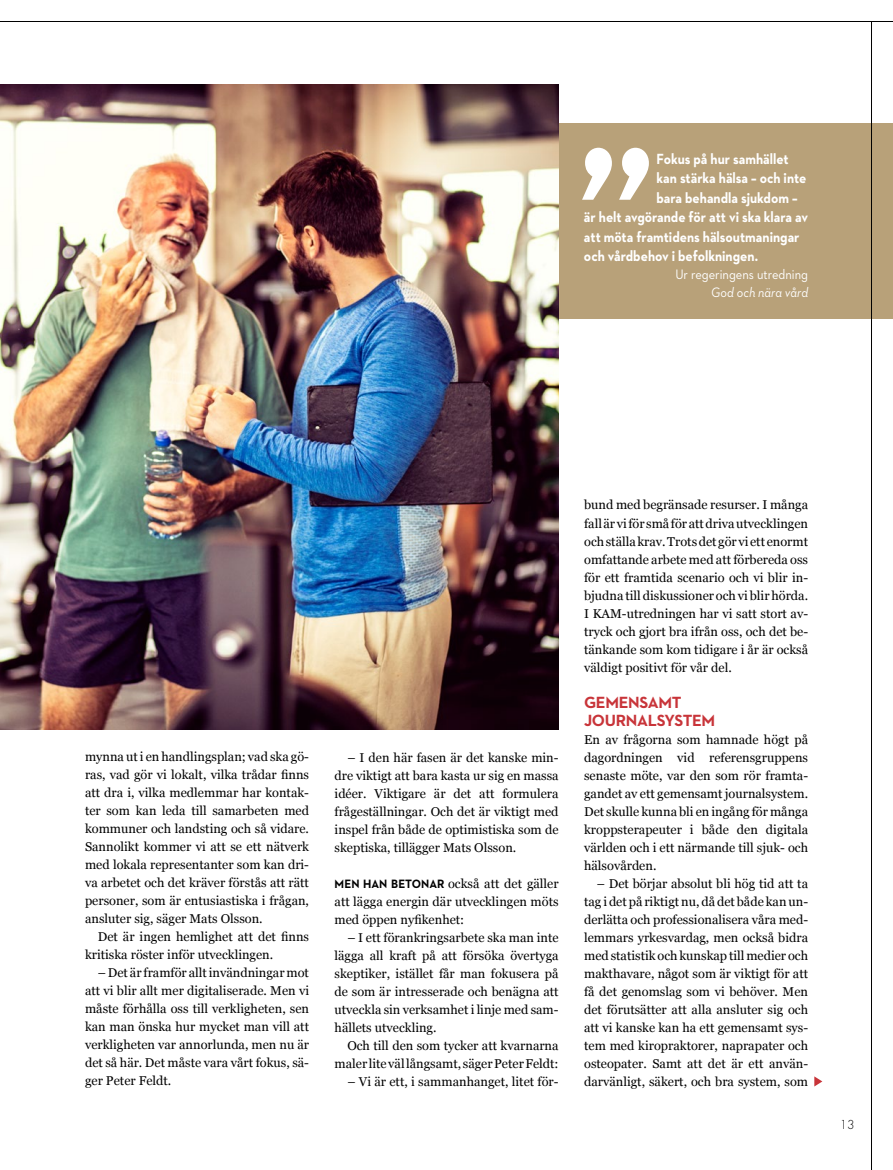
<style>
.page{position:relative;width:893px;height:1170px;background:#fff}
.page>*{position:absolute;margin:0;border:0;box-sizing:border-box;transform-origin:0 0}
.t1{font:italic 700 193.95px "Neutraface 2 Text";color:#fff;scale:.9 1}
.t2{font:700 16.5px/18px "Neutraface 2 Text";letter-spacing:-.02em;color:#c83439}
.t3{font:700 15px "Neutraface 2 Text";color:#fff;scale:.9 1}
.t4{font:13.95px "Neutraface 2 Text";color:#fff;scale:.9 1}
.t5{font:italic 13.95px "Neutraface 2 Text";color:#fff;scale:.9 1}
.t6{font:12.75px/18px "Georgia";color:#000;text-align:justify}
.t7{font:300 12px "Futura Std";color:#000}
.s1{font-family:"Neutraface 2 Text";font-weight:700;font-size:12.3px}
</style>
<div class="page">
<hr style="left:0;top:21px;width:893px;height:1px;background:#000">
<div style="left:0;top:123px;width:893px;height:196px;background:#b8a179"></div>
<svg style="left:814px;top:1076px;width:8px;height:10px"></svg>
<img style="left:0;top:85px;width:558px;height:644px">
<hr style="left:871px;top:21px;width:1px;height:1148px;background:#000">
<h1 class="t1" style="left:565px;top:91px;width:89px">”</h1>
<p class="t3" style="left:657px;top:149px;width:148px">Fokus på hur samhället</p>
<p class="t3" style="left:657px;top:168px;width:168px">kan stärka hälsa – och inte</p>
<p class="t3" style="left:657px;top:188px;width:158px">bara behandla sjukdom –</p>
<p class="t3" style="left:584px;top:207px;width:250px">är helt avgörande för att vi ska klara av</p>
<p class="t3" style="left:584px;top:227px;width:241px">att möta framtidens hälsoutmaningar</p>
<p class="t3" style="left:584px;top:246px;width:195px">och vårdbehov i befolkningen.</p>
<p class="t4" style="left:675px;top:266px;width:149px">Ur regeringens utredning</p>
<p class="t5" style="left:711px;top:284px;width:109px">God och nära vård</p>
<p class="t6" style="left:85px;top:746px;width:226px">mynna ut i en handlingsplan; vad ska gö&shy;ras, vad gör vi lokalt, vilka trådar finns att dra i, vilka medlemmar har kontak&shy;ter som kan leda till samarbeten med kommuner och landsting och så vidare.<br>Sannolikt kommer vi att se ett nätverk med lokala representanter som kan dri&shy;va arbetet och det kräver förstås att rätt personer, som är entusiastiska i frågan, ansluter sig, säger Mats Olsson.</p>
<p class="t6" style="left:85px;top:926px;width:225px;text-indent:13px">Det är ingen hemlighet att det finns kritiska röster inför utvecklingen.</p>
<p class="t6" style="left:85px;top:962px;width:226px;text-indent:13px">– Det är framför allt invändningar mot att vi blir allt mer digitaliserade. Men vi måste förhålla oss till verkligheten, sen kan man önska hur mycket man vill att verkligheten var annorlunda, men nu är det så här. Det måste vara vårt fokus, sä&shy;ger Peter Feldt.</p>
<p class="t6" style="left:335px;top:747px;width:226px;text-indent:13px">– I den här fasen är det kanske min&shy;dre viktigt att bara kasta ur sig en massa idéer. Viktigare är det att formulera frågeställningar. Och det är viktigt med inspel från både de optimistiska som de skeptiska, tillägger Mats Olsson.</p>
<p class="t6" style="left:335px;top:873px;width:226px"><span class="s1">MEN HAN BETONAR</span> också att det gäller att lägga energin där utvecklingen möts med öppen nyfikenhet:</p>
<p class="t6" style="left:335px;top:927px;width:226px;text-indent:13px">– I ett förankringsarbete ska man inte lägga all kraft på att försöka övertyga skeptiker, istället får man fokusera på de som är intresserade och benägna att utveckla sin verksamhet i linje med sam&shy;hällets utveckling.</p>
<p class="t6" style="left:335px;top:1035px;width:226px;text-align:right">Och till den som tycker att kvarnarna maler lite väl långsamt, säger Peter Feldt:</p>
<p class="t6" style="left:347px;top:1071px;width:213px">– Vi är ett, i sammanhanget, litet för-</p>
<p class="t6" style="left:584px;top:495px;width:226px">bund med begränsade resurser. I många fall är vi för små för att driva utvecklingen och ställa krav. Trots det gör vi ett enormt omfattande arbete med att förbereda oss för ett framtida scenario och vi blir in&shy;bjudna till diskussioner och vi blir hörda.<br>I KAM-utredningen har vi satt stort av&shy;tryck och gjort bra ifrån oss, och det be&shy;tänkande som kom tidigare i år är också väldigt positivt för vår del.</p>
<p class="t2" style="left:584px;top:692px;width:133px">GEMENSAMT<br>JOURNALSYSTEM</p>
<p class="t6" style="left:584px;top:729px;width:226px">En av frågorna som hamnade högt på dagordningen vid referensgruppens senaste möte, var den som rör framta&shy;gandet av ett gemensamt journalsystem.<br>Det skulle kunna bli en ingång för många kroppsterapeuter i både den digitala världen och i ett närmande till sjuk- och hälsovården.</p>
<p class="t6" style="left:584px;top:873px;width:226px;text-indent:13px">– Det börjar absolut bli hög tid att ta tag i det på riktigt nu, då det både kan un&shy;derlätta och professionalisera våra med&shy;lemmars yrkesvardag, men också bidra med statistik och kunskap till medier och makthavare, något som är viktigt för att få det genomslag som vi behöver. Men det förutsätter att alla ansluter sig och att vi kanske kan ha ett gemensamt sys&shy;tem med kiropraktorer, naprapater och osteopater. Samt att det är ett använ&shy;darvänligt, säkert, och bra system, som</p>
<p class="t7" style="left:840px;top:1117px;width:16px">13</p>
</div>
